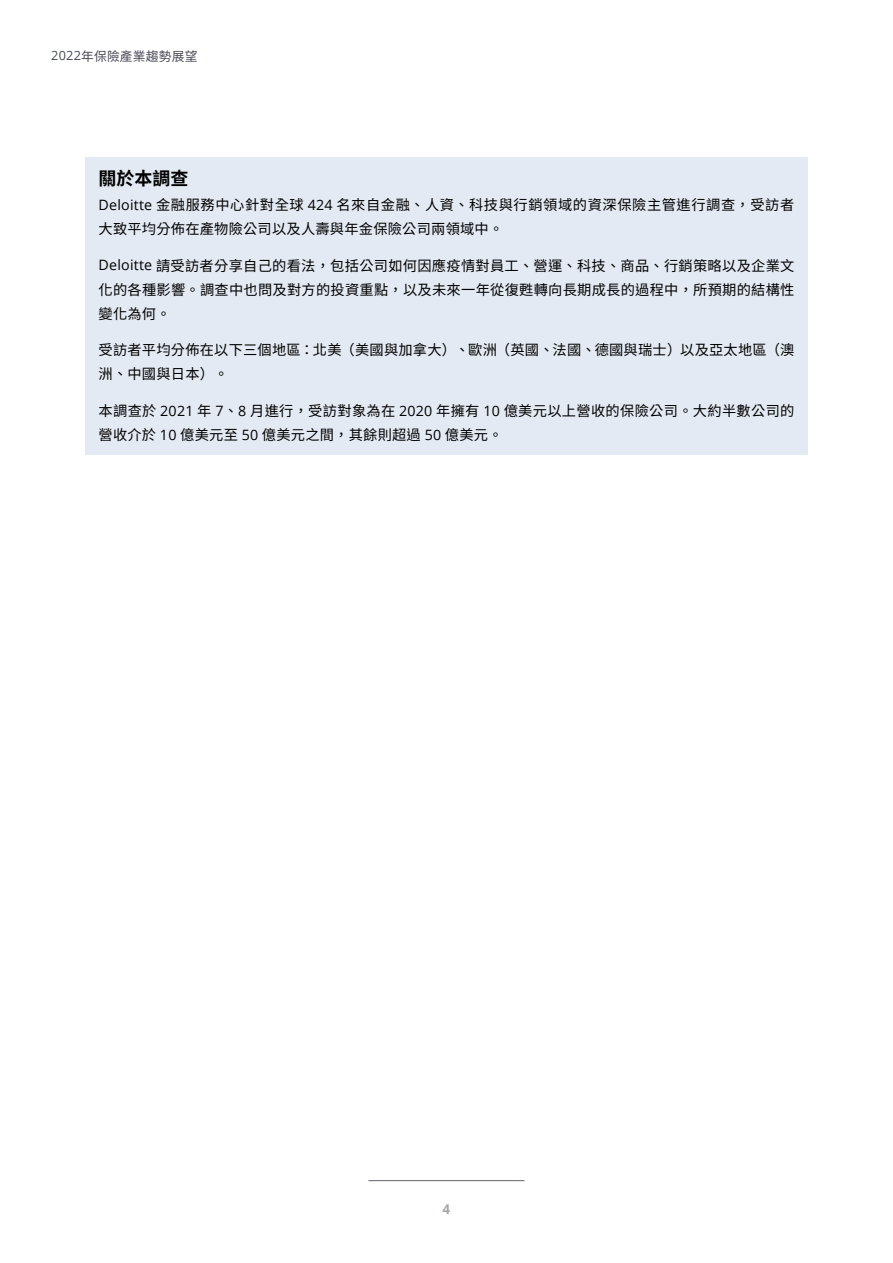
<style>
.page{position:relative;width:893px;height:1263px;background:#fff}
.page>*{position:absolute;margin:0;border:0;box-sizing:border-box;transform-origin:0 0}
.t1{font:700 18px "Noto Sans CJ Ktc";color:#000}
.t2{font:14.25px/24px "Noto Sans CJ Ktc";letter-spacing:.02em;color:#000}
.t3{font:14.25px/24px "Noto Sans CJ Ktc";letter-spacing:.04em;color:#000}
.t4{font:700 13.5px "Open Sans";color:#a3a7a9}
.t5{font:12.75px "Noto Sans CJ Ktc";letter-spacing:.015em;color:#474b55}
.s1{font-family:"Open Sans"}
</style>
<div class="page">
<hr style="left:368px;top:1180px;width:156px;height:1px;background:#5f6369">
<div style="left:85px;top:157px;width:723px;height:298px;background:#e3eaf3"></div>
<p class="t5" style="left:51px;top:49px;width:148px"><span class="s1">2022</span>年保險產業趨勢展望</p>
<p class="t1" style="left:99px;top:168px;width:91px">關於本調查</p>
<p class="t3" style="left:99px;top:193px;width:697px"><span class="s1">Deloitte</span> 金融服務中心針對全球 <span class="s1">424</span> 名來自金融、人資、科技與行銷領域的資深保險主管進行調查，受訪者大致平均分佈在產物險公司以及人壽與年金保險公司兩領域中。</p>
<p class="t2" style="left:99px;top:254px;width:697px;text-align:justify"><span class="s1">Deloitte</span> 請受訪者分享自己的看法，包括公司如何因應疫情對員工、營運、科技、商品、行銷策略以及企業文化的各種影響。調查中也問及對方的投資重點，以及未來一年從復甦轉向長期成長的過程中，所預期的結構性變化為何。</p>
<p class="t2" style="left:99px;top:338px;width:697px">受訪者平均分佈在以下三個地區：北美（美國與加拿大）、歐洲（英國、法國、德國與瑞士）以及亞太地區（澳洲、中國與日本）。</p>
<p class="t2" style="left:99px;top:399px;width:697px">本調查於 <span class="s1">2021</span> 年 <span class="s1">7</span>、<span class="s1">8</span> 月進行，受訪對象為在 <span class="s1">2020</span> 年擁有 <span class="s1">10</span> 億美元以上營收的保險公司。大約半數公司的營收介於 <span class="s1">10</span> 億美元至 <span class="s1">50</span> 億美元之間，其餘則超過 <span class="s1">50</span> 億美元。</p>
<p class="t4" style="left:443px;top:1199px;width:9px">4</p>
</div>
